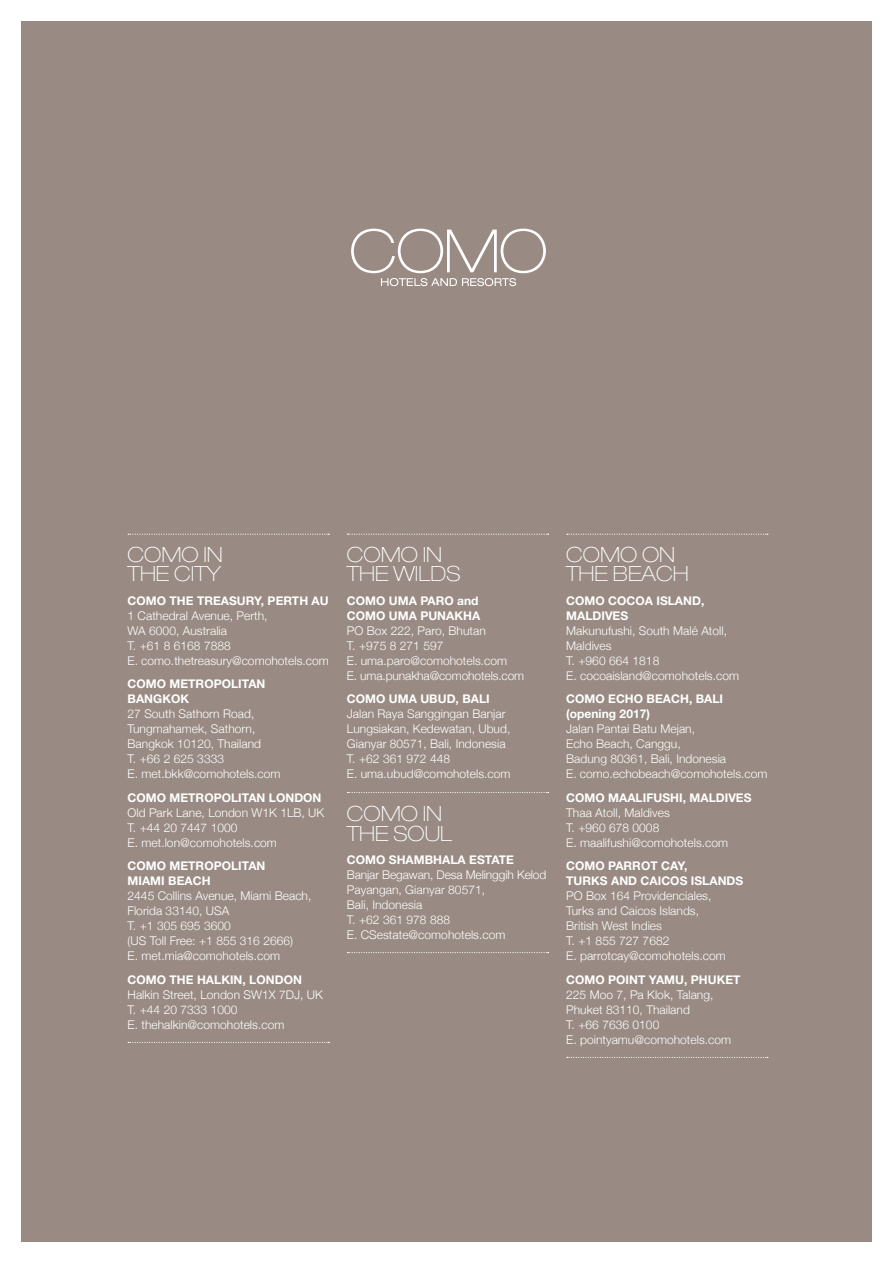
<style>
.page{position:relative;width:893px;height:1263px;background:#fff}
.page>*{position:absolute;margin:0;border:0;box-sizing:border-box;transform-origin:0 0}
.Intro{font:100 expanded 21px/19.5px "Helvetica Neue";color:#fff}
.t1{font:300 12px/15px "Helvetica Neue";letter-spacing:.005em;color:#fff}
.t2{font:700 12px/15px "Helvetica Neue";letter-spacing:.005em;color:#fff}
</style>
<div class="page">
<div style="left:21px;top:21px;width:851px;height:1221px;background:#998b83"></div>
<svg style="left:351px;top:229px;width:195px;height:57px"></svg>
<svg style="left:128px;top:534px;width:201px;height:1px"></svg>
<svg style="left:347px;top:534px;width:202px;height:1px"></svg>
<svg style="left:347px;top:792px;width:202px;height:1px"></svg>
<svg style="left:567px;top:534px;width:201px;height:1px"></svg>
<svg style="left:128px;top:1042px;width:201px;height:1px"></svg>
<svg style="left:567px;top:1057px;width:201px;height:1px"></svg>
<svg style="left:347px;top:952px;width:202px;height:1px"></svg>
<p class="Intro" style="left:128px;top:544px;width:97px">COMO IN<br>THE CITY</p>
<p class="t2" style="left:128px;top:593px;width:203px">COMO THE TREASURY, PERTH AU</p>
<p class="t1" style="left:128px;top:608px;width:142px">1 Cathedral Avenue, Perth,<br>WA 6000, Australia</p>
<p class="t1" style="left:128px;top:638px;width:105px">T. +61 8 6168 7888</p>
<p class="t1" style="left:128px;top:653px;width:203px">E. como.thetreasury@comohotels.com</p>
<p class="t2" style="left:128px;top:676px;width:139px">COMO METROPOLITAN<br>BANGKOK</p>
<p class="t1" style="left:128px;top:706px;width:135px">27 South Sathorn Road,<br>Tungmahamek, Sathorn,<br>Bangkok 10120, Thailand</p>
<p class="t1" style="left:128px;top:751px;width:98px">T. +66 2 625 3333</p>
<p class="t1" style="left:128px;top:766px;width:154px">E. met.bkk@comohotels.com</p>
<p class="t2" style="left:128px;top:790px;width:195px">COMO METROPOLITAN LONDON</p>
<p class="t1" style="left:128px;top:805px;width:198px">Old Park Lane, London W1K 1LB, UK</p>
<p class="t1" style="left:128px;top:820px;width:111px">T. +44 20 7447 1000</p>
<p class="t1" style="left:128px;top:835px;width:151px">E. met.lon@comohotels.com</p>
<p class="t2" style="left:128px;top:858px;width:139px">COMO METROPOLITAN<br>MIAMI BEACH</p>
<p class="t1" style="left:128px;top:888px;width:185px">2445 Collins Avenue, Miami Beach,<br>Florida 33140, USA</p>
<p class="t1" style="left:128px;top:918px;width:105px">T. +1 305 695 3600</p>
<p class="t1" style="left:128px;top:933px;width:167px">(US Toll Free: +1 855 316 2666)</p>
<p class="t1" style="left:128px;top:948px;width:154px">E. met.mia@comohotels.com</p>
<p class="t2" style="left:128px;top:972px;width:176px">COMO THE HALKIN, LONDON</p>
<p class="t1" style="left:128px;top:987px;width:197px">Halkin Street, London SW1X 7DJ, UK</p>
<p class="t1" style="left:128px;top:1002px;width:111px">T. +44 20 7333 1000</p>
<p class="t1" style="left:128px;top:1017px;width:158px">E. thehalkin@comohotels.com</p>
<p class="Intro" style="left:347px;top:544px;width:115px">COMO IN<br>THE WILDS</p>
<p class="t2" style="left:347px;top:593px;width:135px">COMO UMA PARO and<br>COMO UMA PUNAKHA</p>
<p class="t1" style="left:347px;top:623px;width:140px">PO Box 222, Paro, Bhutan</p>
<p class="t1" style="left:347px;top:638px;width:98px">T. +975 8 271 597</p>
<p class="t1" style="left:347px;top:653px;width:162px">E. uma.paro@comohotels.com</p>
<p class="t1" style="left:347px;top:668px;width:179px">E. uma.punakha@comohotels.com</p>
<p class="t2" style="left:347px;top:691px;width:144px">COMO UMA UBUD, BALI</p>
<p class="t1" style="left:347px;top:706px;width:165px">Jalan Raya Sanggingan Banjar<br>Lungsiakan, Kedewatan, Ubud,<br>Gianyar 80571, Bali, Indonesia</p>
<p class="t1" style="left:347px;top:751px;width:105px">T. +62 361 972 448</p>
<p class="t1" style="left:347px;top:766px;width:165px">E. uma.ubud@comohotels.com</p>
<p class="Intro" style="left:347px;top:803px;width:107px">COMO IN<br>THE SOUL</p>
<p class="t2" style="left:347px;top:852px;width:168px">COMO SHAMBHALA ESTATE</p>
<p class="t1" style="left:347px;top:867px;width:201px">Banjar Begawan, Desa Melinggih Kelod</p>
<p class="t1" style="left:347px;top:882px;width:140px">Payangan, Gianyar 80571,<br>Bali, Indonesia</p>
<p class="t1" style="left:347px;top:912px;width:105px">T. +62 361 978 888</p>
<p class="t1" style="left:347px;top:927px;width:160px">E. CSestate@comohotels.com</p>
<p class="Intro" style="left:566px;top:544px;width:124px">COMO ON<br>THE BEACH</p>
<p class="t2" style="left:566px;top:593px;width:140px">COMO COCOA ISLAND,<br>MALDIVES</p>
<p class="t1" style="left:566px;top:623px;width:162px">Makunufushi, South Malé Atoll,</p>
<p class="t1" style="left:566px;top:638px;width:47px">Maldives</p>
<p class="t1" style="left:566px;top:653px;width:95px">T. +960 664 1818</p>
<p class="t1" style="left:566px;top:668px;width:174px">E. cocoaisland@comohotels.com</p>
<p class="t2" style="left:566px;top:691px;width:158px">COMO ECHO BEACH, BALI (opening 2017)</p>
<p class="t1" style="left:566px;top:721px;width:161px">Jalan Pantai Batu Mejan,<br>Echo Beach, Canggu,<br>Badung 80361, Bali, Indonesia</p>
<p class="t1" style="left:566px;top:766px;width:203px">E. como.echobeach@comohotels.com</p>
<p class="t2" style="left:566px;top:790px;width:187px">COMO MAALIFUSHI, MALDIVES</p>
<p class="t1" style="left:566px;top:805px;width:105px">Thaa Atoll, Maldives</p>
<p class="t1" style="left:566px;top:820px;width:95px">T. +960 678 0008</p>
<p class="t1" style="left:566px;top:835px;width:163px">E. maalifushi@comohotels.com</p>
<p class="t2" style="left:566px;top:858px;width:179px">COMO PARROT CAY,<br>TURKS AND CAICOS ISLANDS</p>
<p class="t1" style="left:566px;top:888px;width:147px">PO Box 164 Providenciales,<br>Turks and Caicos Islands,<br>British West Indies</p>
<p class="t1" style="left:566px;top:933px;width:105px">T. +1 855 727 7682</p>
<p class="t1" style="left:566px;top:948px;width:161px">E. parrotcay@comohotels.com</p>
<p class="t2" style="left:566px;top:972px;width:176px">COMO POINT YAMU, PHUKET</p>
<p class="t1" style="left:566px;top:987px;width:149px">225 Moo 7, Pa Klok, Talang,<br>Phuket 83110, Thailand</p>
<p class="t1" style="left:566px;top:1017px;width:95px">T. +66 7636 0100</p>
<p class="t1" style="left:566px;top:1032px;width:167px">E. pointyamu@comohotels.com</p>
</div>
